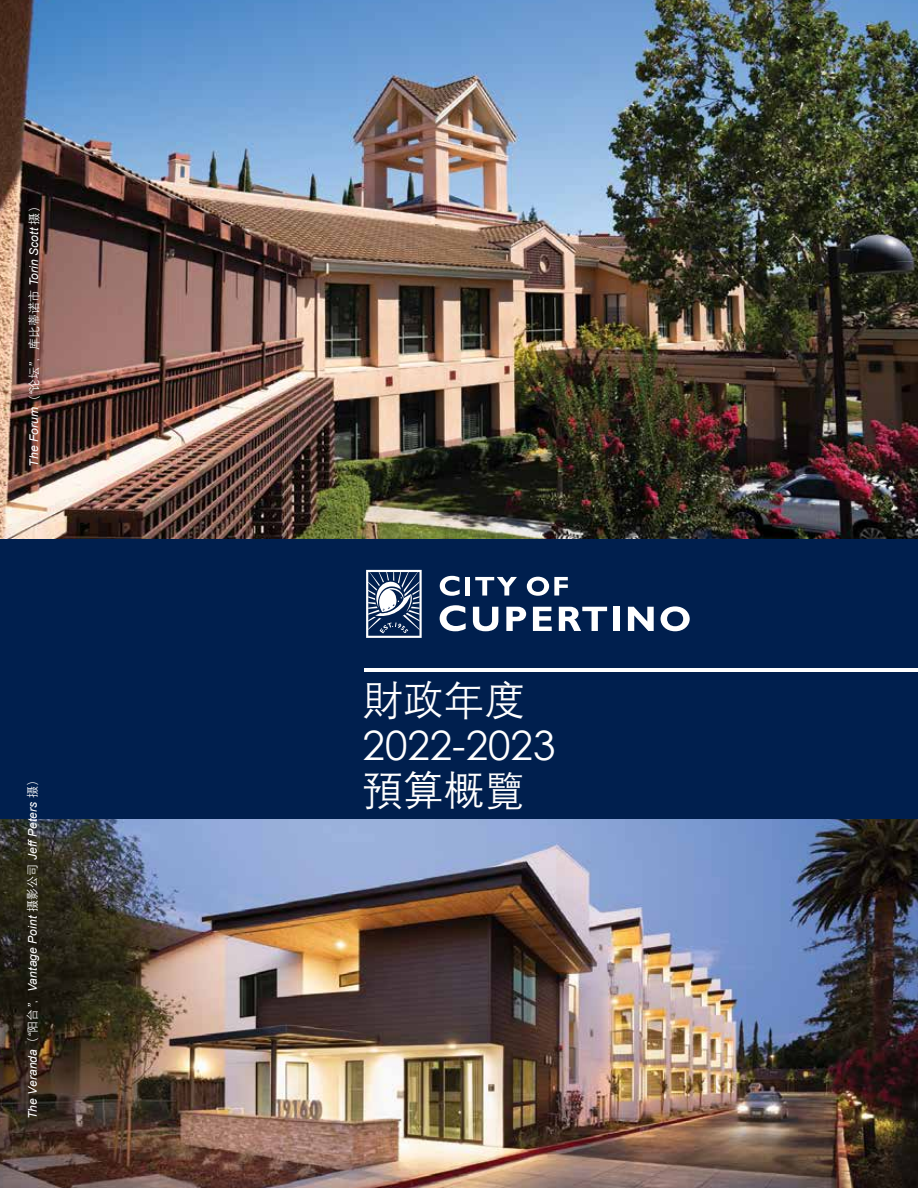
<style>
.page{position:relative;width:918px;height:1188px;background:#fff}
.page>*{position:absolute;margin:0;border:0;box-sizing:border-box;transform-origin:0 0}
.t1{font:40.5px "Century Gothic";color:#fff}
.t2{font:40.5px "Deng Xian";color:#fff}
.t3{font:italic 12px "Arial";letter-spacing:.01em;color:#fff}
.s1{font-family:"Deng Xian";font-style:normal}
</style>
<div class="page">
<img style="left:0;top:0;width:918px;height:539px">
<img style="left:0;top:819px;width:918px;height:369px">
<div style="left:0;top:539px;width:918px;height:280px;background:#001f4e"></div>
<hr style="left:364px;top:668px;width:554px;height:3px;background:#fff">
<div style="left:364px;top:568px;width:59px;height:72px;background:linear-gradient(to right,#001f4e,#001f4e)"></div>
<svg style="left:440px;top:576px;width:20px;height:20px"></svg>
<hr style="left:466px;top:577px;width:4px;height:19px;background:#fff">
<svg style="left:475px;top:577px;width:42px;height:19px"></svg>
<svg style="left:527px;top:577px;width:41px;height:19px"></svg>
<svg style="left:440px;top:605px;width:26px;height:26px"></svg>
<svg style="left:473px;top:607px;width:25px;height:24px"></svg>
<svg style="left:506px;top:607px;width:20px;height:24px"></svg>
<svg style="left:533px;top:607px;width:19px;height:24px"></svg>
<svg style="left:559px;top:607px;width:48px;height:24px"></svg>
<div style="left:613px;top:607px;width:7px;height:24px;background:#fff"></div>
<svg style="left:628px;top:607px;width:26px;height:24px"></svg>
<svg style="left:661px;top:606px;width:29px;height:25px"></svg>
<svg style="left:366px;top:570px;width:56px;height:68px"></svg>
<p class="t3" style="left:26px;top:467px;width:268px;rotate:-90deg">The Forum<span class="s1">（论坛</span>”<span class="s1">，库比蒂诺市</span> Torin Scott <span class="s1">摄）</span></p>
<p class="t3" style="left:26px;top:395px;width:6px;rotate:-90deg">“</p>
<p class="t3" style="left:25px;top:1119px;width:347px;rotate:-90deg">The Veranda<span class="s1">（阳台，</span>” Vantage Point <span class="s1">摄影公司</span> Jeff Peters <span class="s1">摄）</span></p>
<p class="t3" style="left:25px;top:1037px;width:6px;rotate:-90deg">“</p>
<h1 class="t2" style="left:363px;top:674px;width:163px">財政年度</h1>
<h1 class="t1" style="left:363px;top:717px;width:194px">2022-2023</h1>
<h1 class="t2" style="left:363px;top:764px;width:163px">預算概覽</h1>
</div>
